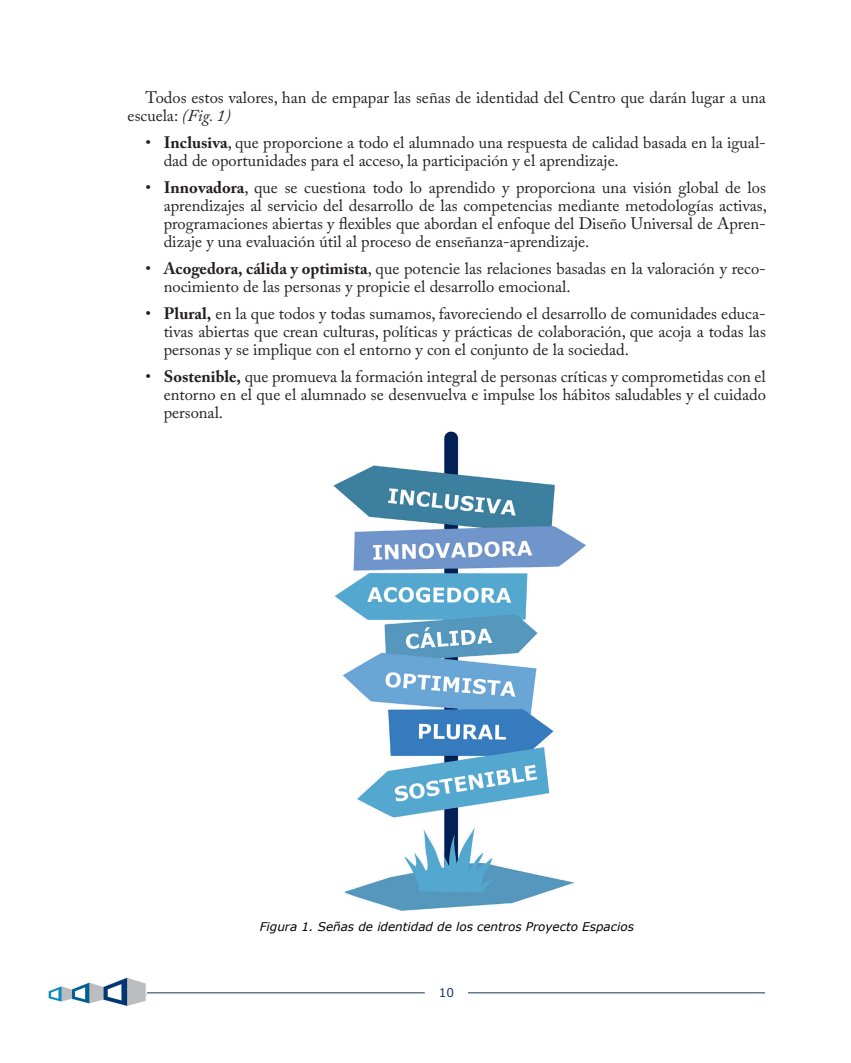
<style>
.page{position:relative;width:851px;height:1063px;background:#fff}
.page>*{position:absolute;margin:0;border:0;box-sizing:border-box;transform-origin:0 0}
.t1{font:16.5px/18px "Adobe Caslon Pro";color:#231f20}
.t2{font:italic 12px "Verdana";color:#000}
.t3{font:12px "Verdana";color:#17365d}
.s1{font-style:italic}
.s2{font-weight:700}
</style>
<div class="page">
<hr style="left:128px;top:992px;width:637px;height:1px;background:#17365d">
<img style="left:48px;top:977px;width:96px;height:29px">
<div style="left:425px;top:987px;width:42px;height:13px;background:#fff"></div>
<img style="left:333px;top:431px;width:253px;height:480px">
<p class="t1" style="left:128px;top:88px;width:639px;text-indent:18px">Todos estos valores, han de empapar las señas de identidad del Centro que darán lugar a una escuela: <span class="s1">(Fig. 1)</span></p>
<p class="t1" style="left:164px;top:133px;width:603px;text-indent:-18px">• <span class="s2">Inclusiva</span>, que proporcione a todo el alumnado una respuesta de calidad basada en la igual&shy;dad de oportunidades para el acceso, la participación y el aprendizaje.</p>
<p class="t1" style="left:164px;top:178px;width:604px;text-align:justify;text-indent:-18px">• <span class="s2">Innovadora</span>, que se cuestiona todo lo aprendido y proporciona una visión global de los aprendizajes al servicio del desarrollo de las competencias mediante metodologías activas, programaciones abiertas y flexibles que abordan el enfoque del Diseño Universal de Apren&shy;dizaje y una evaluación útil al proceso de enseñanza-aprendizaje.</p>
<p class="t1" style="left:164px;top:259px;width:603px;text-indent:-18px">• <span class="s2">Acogedora, cálida y optimista</span>, que potencie las relaciones basadas en la valoración y reco&shy;nocimiento de las personas y propicie el desarrollo emocional.</p>
<p class="t1" style="left:164px;top:304px;width:603px;text-align:justify;text-indent:-18px">• <span class="s2">Plural,</span> en la que todos y todas sumamos, favoreciendo el desarrollo de comunidades educa&shy;tivas abiertas que crean culturas, políticas y prácticas de colaboración, que acoja a todas las personas y se implique con el entorno y con el conjunto de la sociedad.</p>
<p class="t1" style="left:164px;top:367px;width:603px;text-align:justify;text-indent:-18px">• <span class="s2">Sostenible,</span> que promueva la formación integral de personas críticas y comprometidas con el entorno en el que el alumnado se desenvuelva e impulse los hábitos saludables y el cuidado personal.</p>
<p class="t2" style="left:260px;top:919px;width:375px">Figura 1. Señas de identidad de los centros Proyecto Espacios</p>
<p class="t3" style="left:438px;top:985px;width:17px">10</p>
</div>
